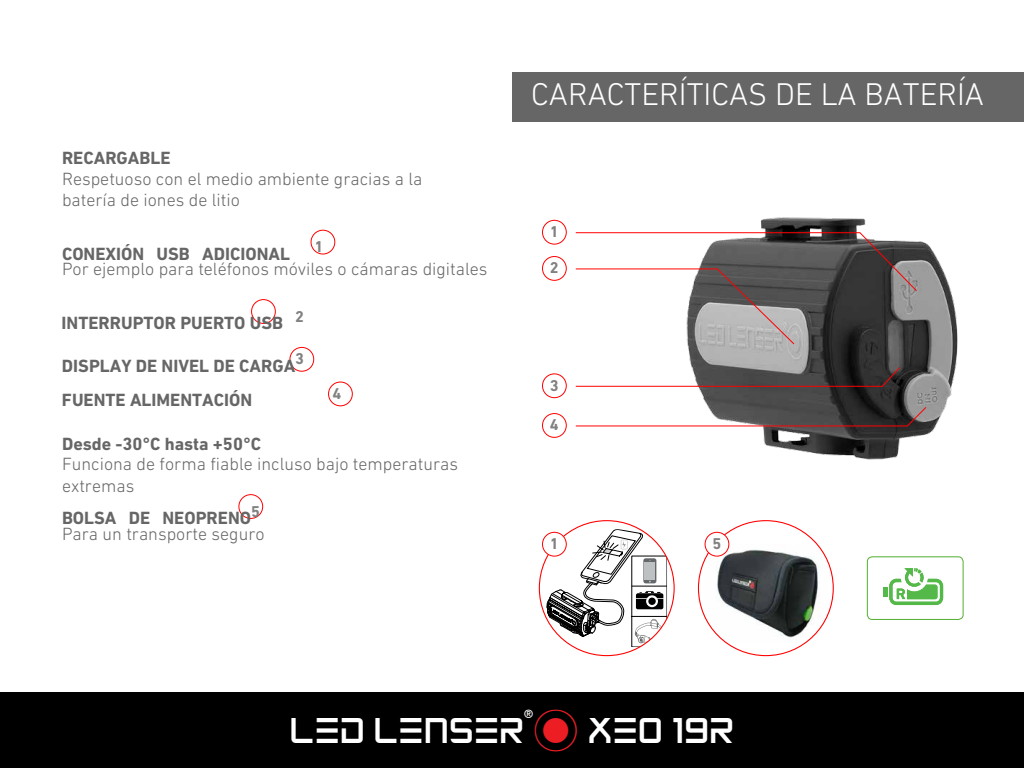
<style>
.page{position:relative;width:1024px;height:768px;background:#fff}
.page>*{position:absolute;margin:0;border:0;box-sizing:border-box;transform-origin:0 0}
.t1{font:50px "Led Lenser";color:#fff}
.t2{font:300 32px "DIN Next W1 G";color:#fff}
.t3{font:300 18px/21.4px "DIN Next W1 G";color:#666}
.t4{font:700 18px/34.6px "DIN Next W1 G";color:#666}
.t5{font:700 16px "DIN Next W1 G";color:#818181}
.s1{font-weight:700}
.s2{color:#ed1d24}
</style>
<div class="page">
<div style="left:867px;top:557px;width:96px;height:63px;border:1px solid #52af2f;border-radius:5px"></div>
<hr style="left:884px;top:587px;width:4px;height:10px;background:#54b948">
<svg style="left:889px;top:568px;width:54px;height:37px"></svg>
<img style="left:687px;top:217px;width:271px;height:243px">
<div style="left:0;top:692px;width:1024px;height:76px;background:#000"></div>
<div style="left:512px;top:72px;width:512px;height:49px;background:#666"></div>
<div style="left:311px;top:230px;width:24px;height:25px;border:1px solid #f00;border-radius:50%"></div>
<div style="left:251px;top:299px;width:25px;height:25px;border:1px solid #f00;border-radius:50%"></div>
<div style="left:289px;top:347px;width:25px;height:25px;border:1px solid #f00;border-radius:50%"></div>
<div style="left:328px;top:382px;width:25px;height:24px;border:1px solid #f00;border-radius:50%"></div>
<div style="left:238px;top:494px;width:25px;height:25px;border:1px solid #f00;border-radius:50%"></div>
<div style="left:542px;top:220px;width:25px;height:25px;border:1px solid #f00;border-radius:50%"></div>
<img style="left:704px;top:544px;width:123px;height:98px">
<svg style="left:546px;top:529px;width:121px;height:118px"></svg>
<div style="left:542px;top:256px;width:25px;height:25px;border:1px solid #f00;border-radius:50%"></div>
<div style="left:542px;top:413px;width:25px;height:25px;border:1px solid #f00;border-radius:50%"></div>
<div style="left:542px;top:373px;width:25px;height:25px;border:1px solid #f00;border-radius:50%"></div>
<svg style="left:575px;top:232px;width:343px;height:113px"></svg>
<svg style="left:575px;top:406px;width:352px;height:21px"></svg>
<svg style="left:575px;top:366px;width:326px;height:21px"></svg>
<div style="left:542px;top:532px;width:24px;height:24px;background:#fff;border-radius:50%"></div>
<div style="left:542px;top:532px;width:25px;height:25px;border:1px solid #f00;border-radius:50%"></div>
<div style="left:705px;top:532px;width:24px;height:24px;background:#fff;border-radius:50%"></div>
<div style="left:705px;top:532px;width:24px;height:25px;border:1px solid #f00;border-radius:50%"></div>
<p class="t4" style="left:62px;top:140px;width:110px">RECARGABLE</p>
<p class="t3" style="left:62px;top:168px;width:362px">Respetuoso con el medio ambiente gracias a la batería de iones de litio</p>
<p class="t4" style="left:62px;top:236px;width:230px">CONEXIÓN USB ADICIONAL</p>
<p class="t5" style="left:314px;top:237px;width:10px">1</p>
<p class="t3" style="left:62px;top:258px;width:427px">Por ejemplo para teléfonos móviles o cámaras digitales</p>
<p class="t4" style="left:62px;top:306px;width:244px">INTERRUPTOR PUERTO USB <sup>2</sup></p>
<p class="t4" style="left:62px;top:348px;width:244px">DISPLAY DE NIVEL DE CARGA<sup>3<br></sup>FUENTE ALIMENTACIÓN</p>
<p class="t5" style="left:332px;top:384px;width:10px">4</p>
<p class="t4" style="left:62px;top:426px;width:201px">Desde -30°C hasta +50°C</p>
<p class="t3" style="left:62px;top:454px;width:398px;line-height:21.1px">Funciona de forma fiable incluso bajo temperaturas extremas</p>
<p class="t3" style="left:62px;top:510px;width:204px;line-height:15.9px"><span class="s1">BOLSA DE NEOPRENO</span><sup>5<br></sup>Para un transporte seguro</p>
<h2 class="t2" style="left:531px;top:76px;width:454px">CARACTERÍTICAS DE LA BATERÍA</h2>
<p class="t5" style="left:550px;top:222px;width:10px">1</p>
<p class="t5" style="left:550px;top:259px;width:10px">2</p>
<p class="t5" style="left:550px;top:376px;width:10px">3</p>
<p class="t5" style="left:550px;top:416px;width:10px">4</p>
<p class="t5" style="left:550px;top:534px;width:10px">1</p>
<p class="t5" style="left:713px;top:534px;width:10px">5</p>
<h1 class="t1" style="left:290px;top:705px;width:446px">LED LENSER®<span class="s2">*</span> XEO 19R</h1>
</div>
